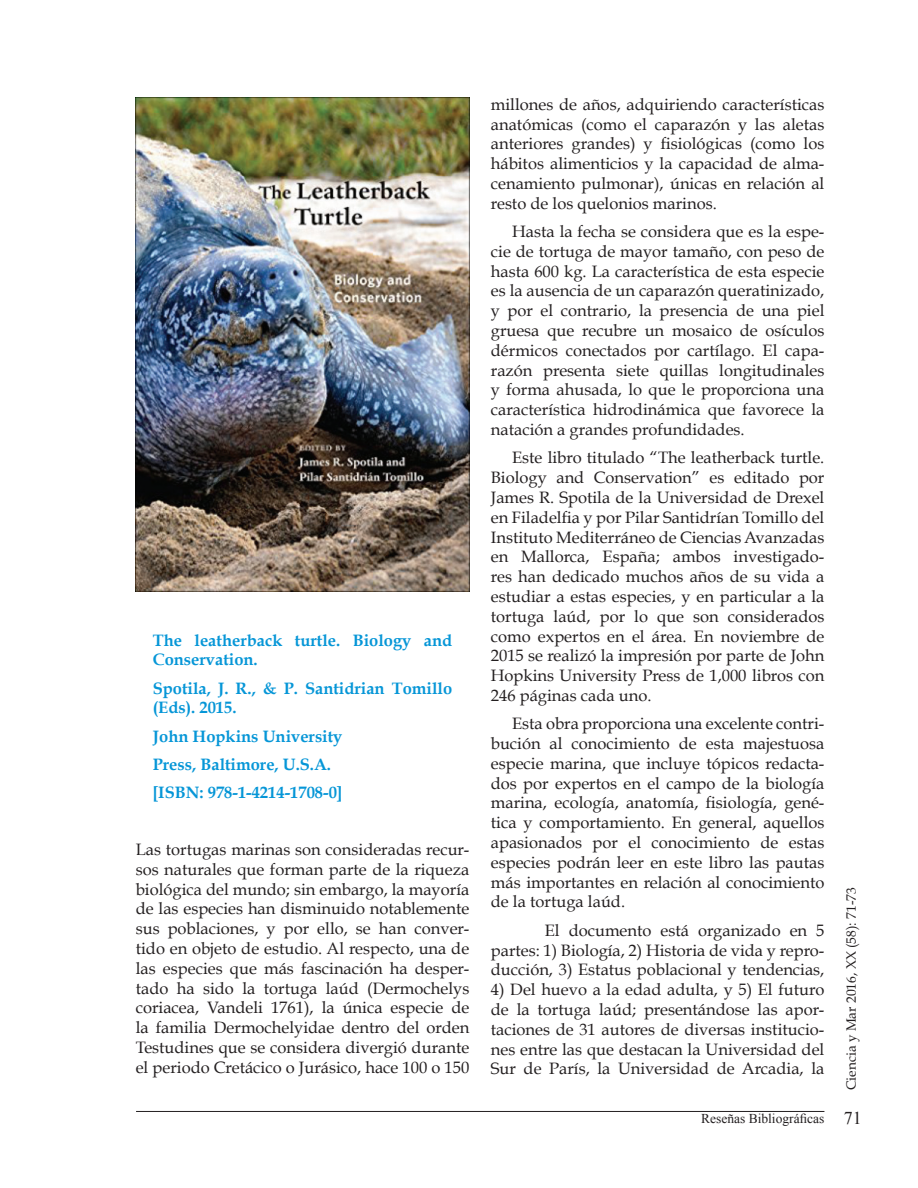
<style>
.page{position:relative;width:918px;height:1188px;background:#fff}
.page>*{position:absolute;margin:0;border:0;box-sizing:border-box;transform-origin:0 0}
.t1{font:16.5px/19.8px "Book Antiqua";color:#231f20;text-align:justify}
.t2{font:700 16.5px/19.8px "Book Antiqua";color:#0696d7}
.t3{font:13.5px "Book Antiqua";color:#231f20}
.t4{font:13.5px "Times New Roman";color:#231f20}
.s1{font-size:18px}
</style>
<div class="page">
<hr style="left:136px;top:1111px;width:688px;height:1px;background:#231f20">
<img style="left:136px;top:98px;width:333px;height:493px">
<p class="t2" style="left:153px;top:630px;width:301px">The leatherback turtle. Biology and<br>Conservation.</p>
<p class="t2" style="left:153px;top:678px;width:301px">Spotila, J. R., &amp; P. Santidrian Tomillo (Eds). 2015.</p>
<p class="t2" style="left:153px;top:722px;width:191px;line-height:28.3px">John Hopkins University<br>Press, Baltimore, U.S.A. [ISBN: 978-1-4214-1708-0]</p>
<p class="t1" style="left:136px;top:839px;width:335px">Las tortugas marinas son consideradas recur&shy;sos naturales que forman parte de la riqueza biológica del mundo; sin embargo, la mayoría de las especies han disminuido notablemente sus poblaciones, y por ello, se han conver&shy;tido en objeto de estudio. Al respecto, una de las especies que más fascinación ha desper&shy;tado ha sido la tortuga laúd (Dermochelys coriacea, Vandeli 1761), la única especie de la familia Dermochelyidae dentro del orden Testudines que se considera divergió durante el periodo Cretácico o Jurásico, hace 100 o 150</p>
<p class="t1" style="left:491px;top:94px;width:335px">millones de años, adquiriendo características anatómicas (como el caparazón y las aletas anteriores grandes) y fisiológicas (como los hábitos alimenticios y la capacidad de alma&shy;cenamiento pulmonar), únicas en relación al resto de los quelonios marinos.</p>
<p class="t1" style="left:491px;top:222px;width:335px;text-indent:21px">Hasta la fecha se considera que es la espe&shy;cie de tortuga de mayor tamaño, con peso de hasta 600 kg. La característica de esta especie es la ausencia de un caparazón queratinizado, y por el contrario, la presencia de una piel gruesa que recubre un mosaico de osículos dérmicos conectados por cartílago. El capa&shy;razón presenta siete quillas longitudinales y forma ahusada, lo que le proporciona una característica hidrodinámica que favorece la natación a grandes profundidades.</p>
<p class="t1" style="left:491px;top:448px;width:335px;text-indent:21px">Este libro titulado “The leatherback turtle.<br>Biology and Conservation” es editado por James R. Spotila de la Universidad de Drexel en Filadelfia y por Pilar Santidrían Tomillo del Instituto Mediterráneo de Ciencias Avanzadas en Mallorca, España; ambos investigado&shy;res han dedicado muchos años de su vida a estudiar a estas especies, y en particular a la tortuga laúd, por lo que son considerados como expertos en el área. En noviembre de 2015 se realizó la impresión por parte de John Hopkins University Press de 1,000 libros con 246 páginas cada uno.</p>
<p class="t1" style="left:491px;top:714px;width:335px;text-indent:21px">Esta obra proporciona una excelente contri&shy;bución al conocimiento de esta majestuosa especie marina, que incluye tópicos redacta&shy;dos por expertos en el campo de la biología marina, ecología, anatomía, fisiología, gené&shy;tica y comportamiento. En general, aquellos apasionados por el conocimiento de estas especies podrán leer en este libro las pautas más importantes en relación al conocimiento de la tortuga laúd.</p>
<p class="t1" style="left:491px;top:920px;width:335px;text-indent:54px">El documento está organizado en 5 partes: 1) Biología, 2) Historia de vida y repro&shy;ducción, 3) Estatus poblacional y tendencias,</p>
<p class="t1" style="left:491px;top:980px;width:335px">4) Del huevo a la edad adulta, y 5) El futuro de la tortuga laúd; presentándose las apor&shy;taciones de 31 autores de diversas institucio&shy;nes entre las que destacan la Universidad del Sur de París, la Universidad de Arcadia, la</p>
<p class="t3" style="left:843px;top:1090px;width:204px;rotate:-90deg">Ciencia y Mar 2016, XX (58): 71-73</p>
<p class="t4" style="left:701px;top:1110px;width:162px">Reseñas Bibliográficas <span class="s1">71</span></p>
</div>
